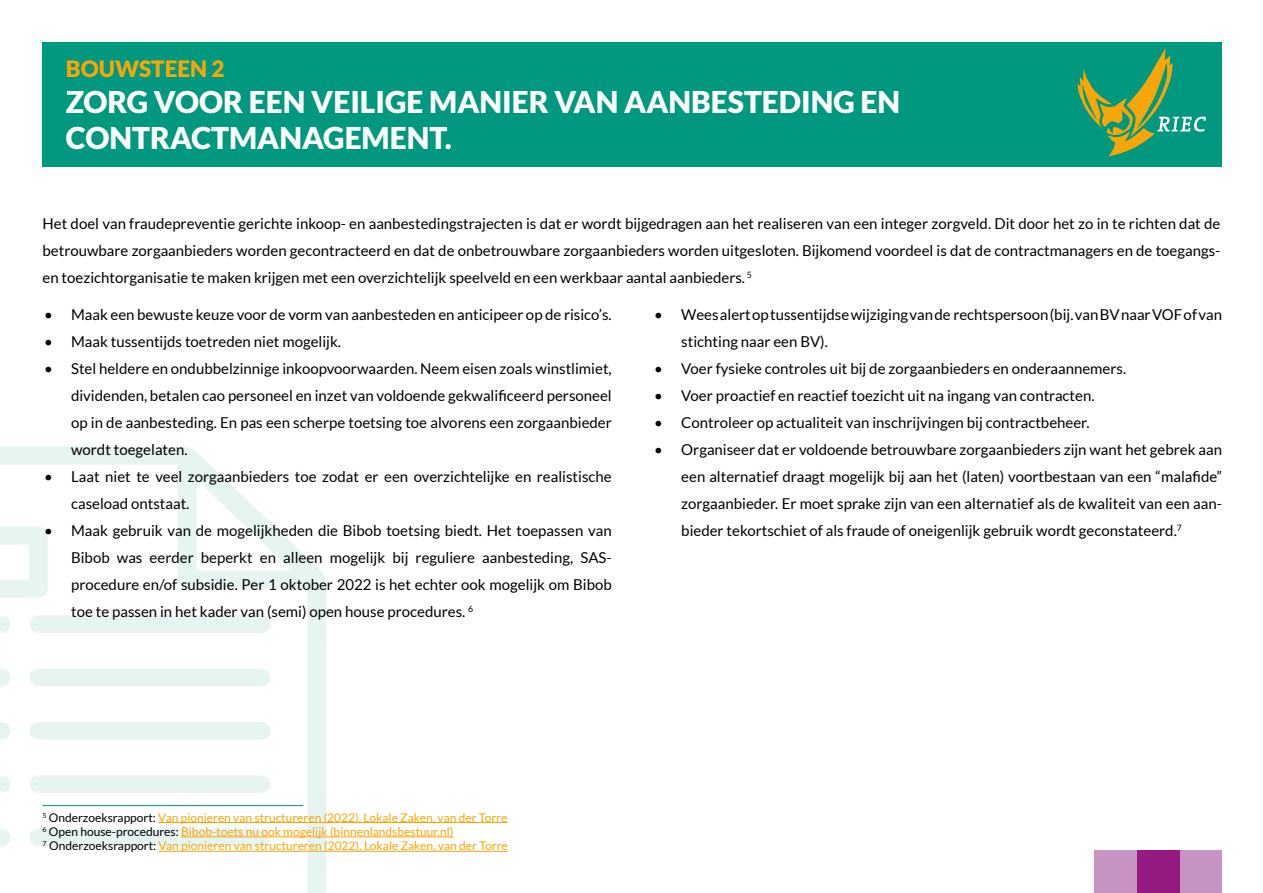
<style>
.page{position:relative;width:1263px;height:893px;background:#fff}
.page>*{position:absolute;margin:0;border:0;box-sizing:border-box;transform-origin:0 0}
.t1{font:900 30px/36px "Lato";color:#fff}
.t2{font:900 22.5px "Lato";color:#f7a608}
.t3{font:15px/27px "Lato";color:#000;text-align:justify}
.t4{font:12px/14.4px "Lato";color:#f7a608}
.s1{color:#000}
</style>
<div class="page">
<div style="left:1179px;top:850px;width:43px;height:43px;background:#c693c2"></div>
<div style="left:1137px;top:850px;width:42px;height:43px;background:#951b81"></div>
<div style="left:1094px;top:850px;width:43px;height:43px;background:#c693c2"></div>
<svg style="left:0;top:446px;width:326px;height:447px"></svg>
<svg style="left:29px;top:828px;width:242px;height:18px;background:#e7f3f0"></svg>
<div style="left:29px;top:722px;width:242px;height:18px;background:#e6f4f2"></div>
<div style="left:29px;top:775px;width:242px;height:18px;background:#e6f4f2"></div>
<div style="left:29px;top:615px;width:242px;height:18px;background:#e6f4f2"></div>
<svg style="left:29px;top:668px;width:242px;height:18px;background:#e7f4f2"></svg>
<svg style="left:0;top:526px;width:48px;height:72px"></svg>
<svg style="left:0;top:615px;width:11px;height:18px"></svg>
<svg style="left:0;top:775px;width:11px;height:18px"></svg>
<svg style="left:0;top:828px;width:11px;height:18px"></svg>
<svg style="left:0;top:669px;width:11px;height:17px"></svg>
<svg style="left:0;top:722px;width:11px;height:18px"></svg>
<div style="left:43px;top:43px;width:1179px;height:124px;background:#00987e"></div>
<svg style="left:1078px;top:48px;width:128px;height:108px"></svg>
<hr style="left:158px;top:822px;width:349px;height:1px;background:#f7a608">
<hr style="left:181px;top:836px;width:272px;height:1px;background:#f7a608">
<hr style="left:159px;top:851px;width:349px;height:1px;background:#f7a608">
<hr style="left:43px;top:805px;width:260px;height:1px;background:#00987e">
<h2 class="t2" style="left:66px;top:56px;width:160px">BOUWSTEEN 2</h2>
<h1 class="t1" style="left:66px;top:84px;width:836px">ZORG VOOR EEN VEILIGE MANIER VAN AANBESTEDING EN<br>CONTRACTMANAGEMENT.</h1>
<p class="t3" style="left:43px;top:210px;width:1179px">Het doel van fraudepreventie gerichte inkoop- en aanbestedingstrajecten is dat er wordt bijgedragen aan het realiseren van een integer zorgveld. Dit door het zo in te richten dat de betrouwbare zorgaanbieders worden gecontracteerd en dat de onbetrouwbare zorgaanbieders worden uitgesloten. Bijkomend voordeel is dat de contractmanagers en de toegangs&shy;en toezichtorganisatie te maken krijgen met een overzichtelijk speelveld en een werkbaar aantal aanbieders. <sup>5</sup></p>
<p class="t3" style="left:44px;top:301px;width:569px">• Maak een bewuste keuze voor de vorm van aanbesteden en anticipeer op de risico’s.</p>
<p class="t3" style="left:44px;top:328px;width:298px">• Maak tussentijds toetreden niet mogelijk.</p>
<p class="t3" style="left:71px;top:355px;width:542px;text-indent:-27px">• Stel heldere en ondubbelzinnige inkoopvoorwaarden. Neem eisen zoals winstlimiet, dividenden, betalen cao personeel en inzet van voldoende gekwalificeerd personeel op in de aanbesteding. En pas een scherpe toetsing toe alvorens een zorgaanbieder wordt toegelaten.</p>
<p class="t3" style="left:71px;top:463px;width:542px;text-indent:-27px">• Laat niet te veel zorgaanbieders toe zodat er een overzichtelijke en realistische caseload ontstaat.</p>
<p class="t3" style="left:71px;top:517px;width:542px;text-indent:-27px">• Maak gebruik van de mogelijkheden die Bibob toetsing biedt. Het toepassen van Bibob was eerder beperkt en alleen mogelijk bij reguliere aanbesteding, SAS&shy;procedure en/of subsidie. Per 1 oktober 2022 is het echter ook mogelijk om Bibob toe te passen in het kader van (semi) open house procedures. <sup>6</sup></p>
<p class="t3" style="left:681px;top:301px;width:542px;text-indent:-27px">• Wees alert op tussentijdse wijziging van de rechtspersoon (bij. van BV naar VOF of van stichting naar een BV).</p>
<p class="t3" style="left:654px;top:355px;width:473px">• Voer fysieke controles uit bij de zorgaanbieders en onderaannemers.</p>
<p class="t3" style="left:654px;top:382px;width:442px">• Voer proactief en reactief toezicht uit na ingang van contracten.</p>
<p class="t3" style="left:654px;top:409px;width:437px">• Controleer op actualiteit van inschrijvingen bij contractbeheer.</p>
<p class="t3" style="left:681px;top:436px;width:542px;text-indent:-27px">• Organiseer dat er voldoende betrouwbare zorgaanbieders zijn want het gebrek aan een alternatief draagt mogelijk bij aan het (laten) voortbestaan van een “malafide” zorgaanbieder. Er moet sprake zijn van een alternatief als de kwaliteit van een aan&shy;bieder tekortschiet of als fraude of oneigenlijk gebruik wordt geconstateerd.<sup>7</sup></p>
<p class="t4" style="left:43px;top:810px;width:467px"><sup>5</sup> <span class="s1">Onderzoeksrapport:</span> Van pionieren van structureren (2022), Lokale Zaken, van der Torre<br><sup>6</sup> <span class="s1">Open house-procedures:</span> Bibob-toets nu ook mogelijk (binnenlandsbestuur.nl)<br><sup>7</sup> <span class="s1">Onderzoeksrapport:</span> Van pionieren van structureren (2022), Lokale Zaken, van der Torre</p>
</div>
